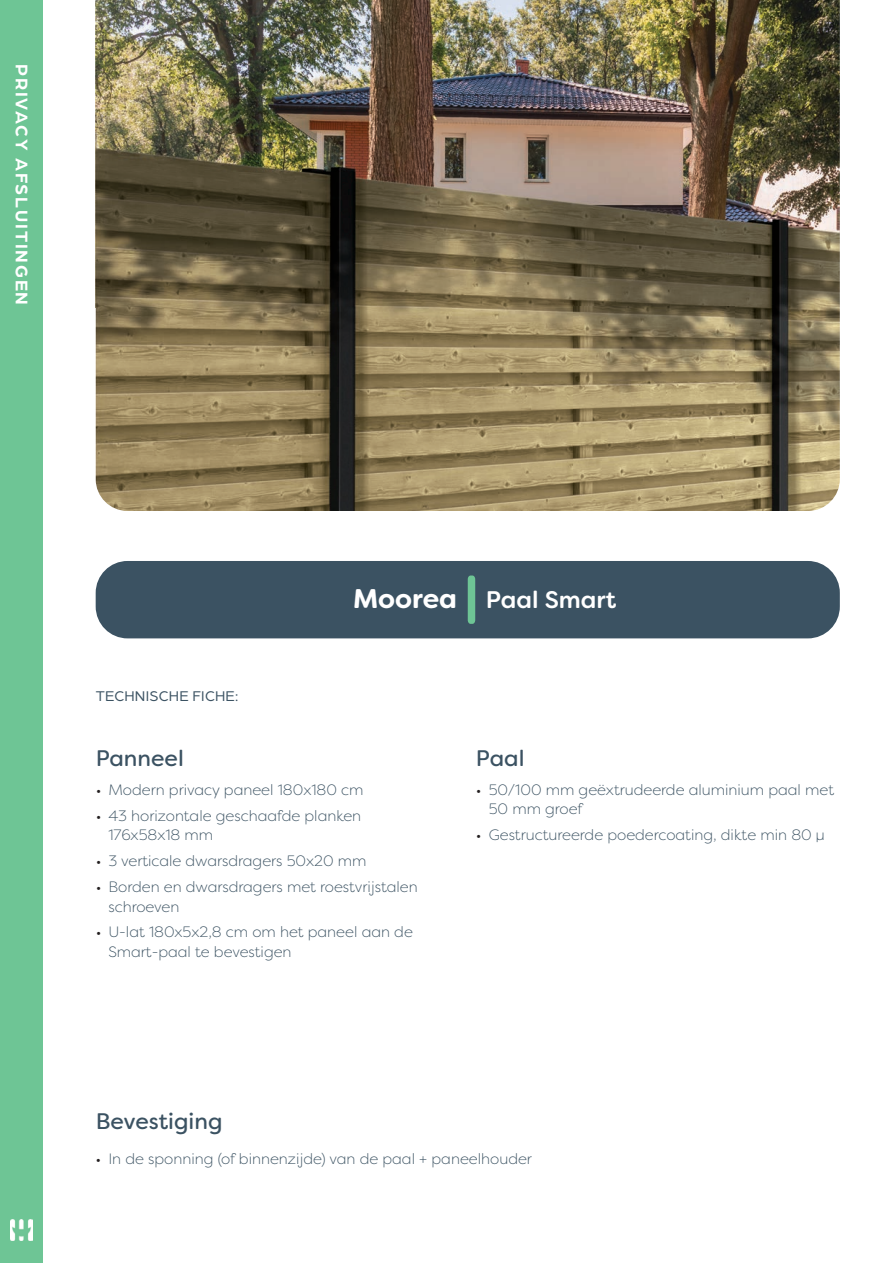
<style>
.page{position:relative;width:893px;height:1263px;background:#fff}
.page>*{position:absolute;margin:0;border:0;box-sizing:border-box;transform-origin:0 0}
.t1{font:500 24px "Filson Soft";color:#fff}
.t2{font:22.5px "Filson Soft";color:#3b5262}
.t3{font:700 18px "Arboria";letter-spacing:.1em;color:#fff}
.t4{font:300 15px/19.5px "Filson Pro";color:#3b5262}
.t5{font:15px "Arboria";letter-spacing:.02em;color:#3b5262}
.s1{font-weight:700;font-size:27px}
.s2{color:#231f20}
</style>
<div class="page">
<div style="left:96px;top:561px;width:744px;height:77px;background:#3b5262;border-radius:32px"></div>
<svg style="left:468px;top:575px;width:7px;height:49px"></svg>
<div style="left:0;top:0;width:43px;height:1263px;background:#6ec595"></div>
<img style="left:10px;top:1220px;width:22px;height:20px">
<img style="left:96px;top:0;width:744px;height:511px">
<p class="t3" style="left:34px;top:64px;width:242px;rotate:90deg">PRIVACY AFSLUITINGEN</p>
<p class="t5" style="left:96px;top:686px;width:144px">TECHNISCHE FICHE:</p>
<h2 class="t2" style="left:96px;top:743px;width:90px">Panneel</h2>
<h1 class="t1" style="left:353px;top:584px;width:265px"><span class="s1">Moorea</span> Paal Smart</h1>
<h2 class="t2" style="left:476px;top:743px;width:50px">Paal</h2>
<p class="t4" style="left:96px;top:780px;width:269px"><span class="s2">•</span> Modern privacy paneel 180x180 cm</p>
<p class="t4" style="left:108px;top:805px;width:254px;text-indent:-13px"><span class="s2">•</span> 43 horizontale geschaafde planken<br>176x58x18 mm</p>
<p class="t4" style="left:96px;top:851px;width:272px"><span class="s2">•</span> 3 verticale dwarsdragers 50x20 mm</p>
<p class="t4" style="left:108px;top:877px;width:311px;text-indent:-13px"><span class="s2">•</span> Borden en dwarsdragers met roestvrijstalen schroeven</p>
<p class="t4" style="left:108px;top:922px;width:306px;text-indent:-13px"><span class="s2">•</span> U-lat 180x5x2,8 cm om het paneel aan de<br>Smart-paal te bevestigen</p>
<p class="t4" style="left:489px;top:780px;width:347px;text-indent:-13px"><span class="s2">•</span> 50/100 mm geëxtrudeerde aluminium paal met<br>50 mm groef</p>
<p class="t4" style="left:476px;top:825px;width:350px"><span class="s2">•</span> Gestructureerde poedercoating, dikte min 80 µ</p>
<h2 class="t2" style="left:96px;top:1106px;width:128px">Bevestiging</h2>
<p class="t4" style="left:96px;top:1149px;width:438px"><span class="s2">•</span> In de sponning (of binnenzijde) van de paal + paneelhouder</p>
</div>
